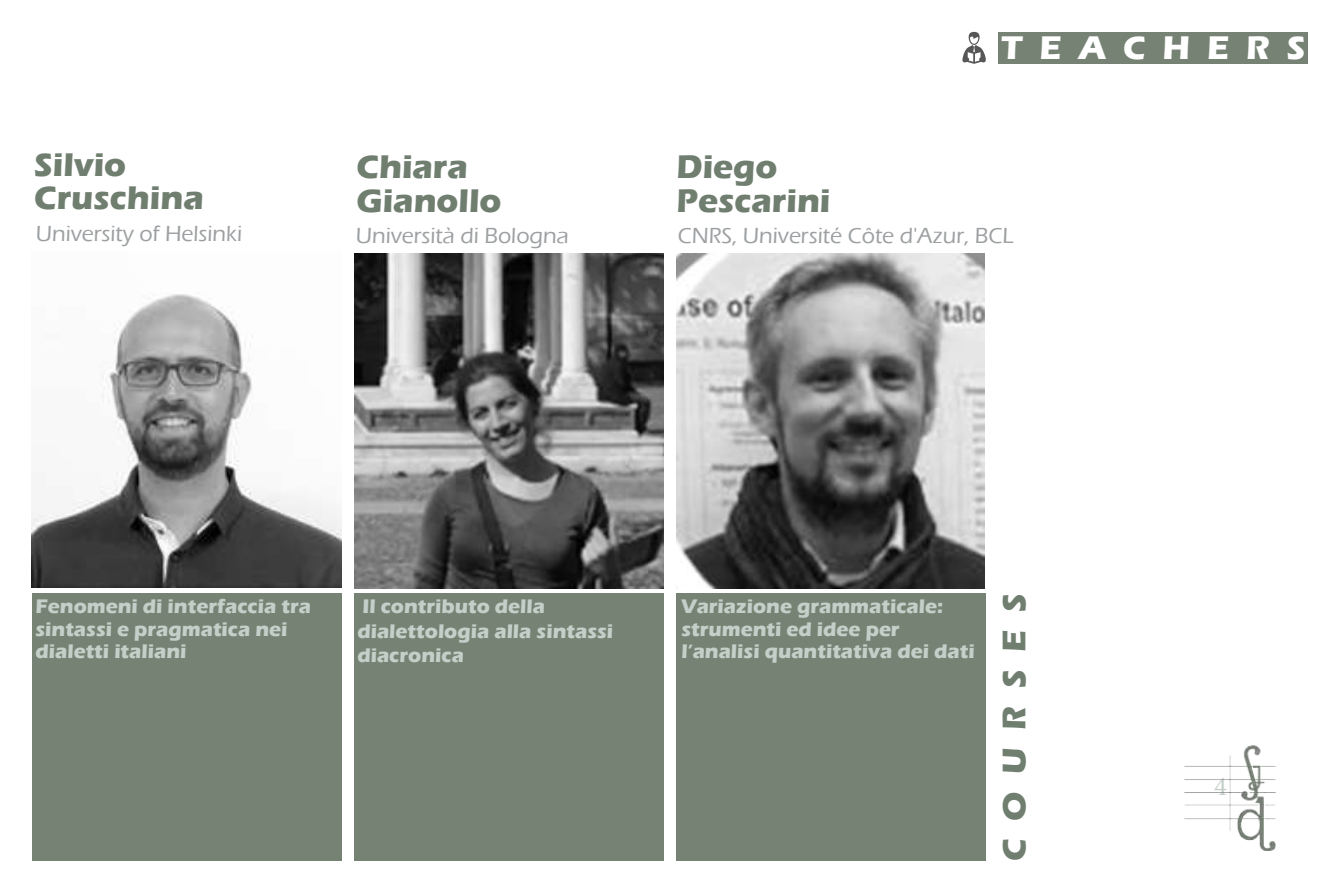
<style>
.page{position:relative;width:1340px;height:893px;background:#fff}
.page>*{position:absolute;margin:0;border:0;box-sizing:border-box;transform-origin:0 0}
.t1{font:700 33.75px/33.8px "Eras ITC";color:#707e70}
.t2{font:700 33.75px "Eras ITC";letter-spacing:.5em;color:#fff}
.t3{font:700 33.75px "Eras ITC";letter-spacing:.525em;color:#707e70}
.t4{font:27px "Minion Pro";color:#c3cfc8}
.t5{font:500 22.5px "Eras ITC";color:#9da0a2}
.t6{font:700 20.25px/22.5px "Eras ITC";color:#c3cfc8}
</style>
<div class="page">
<img style="left:355px;top:254px;width:308px;height:335px">
<img style="left:676px;top:254px;width:308px;height:335px">
<div style="left:998px;top:32px;width:309px;height:32px;background:#768374"></div>
<div style="left:32px;top:593px;width:309px;height:268px;background:#768374"></div>
<div style="left:354px;top:593px;width:309px;height:268px;background:#768374"></div>
<div style="left:676px;top:593px;width:309px;height:268px;background:#768374"></div>
<svg style="left:962px;top:32px;width:23px;height:32px"></svg>
<img style="left:32px;top:294px;width:309px;height:294px">
<img style="left:1184px;top:745px;width:91px;height:105px">
<h1 class="t2" style="left:1001px;top:28px;width:306px">TEACHERS</h1>
<h1 class="t1" style="left:34px;top:148px;width:171px">Silvio<br>Cruschina</h1>
<p class="t5" style="left:36px;top:220px;width:208px">University of Helsinki</p>
<p class="t5" style="left:356px;top:223px;width:214px">Università di Bologna</p>
<p class="t5" style="left:677px;top:223px;width:337px">CNRS, Université Côte d'Azur, BCL</p>
<h1 class="t1" style="left:356px;top:150px;width:146px">Chiara<br>Gianollo</h1>
<h1 class="t1" style="left:676px;top:150px;width:155px">Diego<br>Pescarini</h1>
<p class="t6" style="left:35px;top:595px;width:277px">Fenomeni di interfaccia tra sintassi e pragmatica nei dialetti italiani</p>
<p class="t6" style="left:357px;top:595px;width:257px;line-height:24.3px">Il contributo della dialettologia alla sintassi diacronica</p>
<h1 class="t3" style="left:994px;top:861px;width:269px;rotate:-90deg">COURSES</h1>
<p class="t6" style="left:681px;top:595px;width:295px">Variazione grammaticale: strumenti ed idee per l’analisi quantitativa dei dati</p>
<h2 class="t4" style="left:1214px;top:768px;width:14px">4</h2>
</div>
